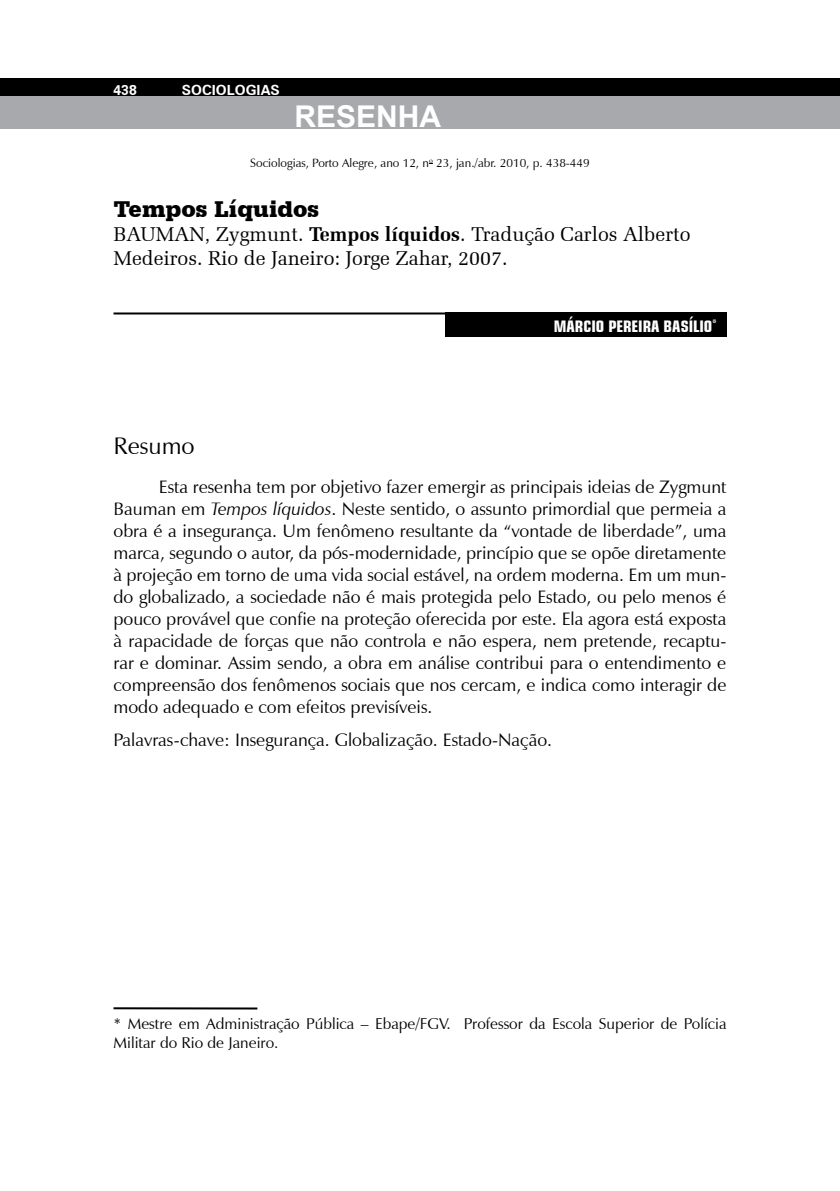
<style>
.page{position:relative;width:840px;height:1191px;background:#fff}
.page>*{position:absolute;margin:0;border:0;box-sizing:border-box;transform-origin:0 0}
.t1{font:700 30px "Arial";color:#fff}
.t2{font:900 24px "Serifa BT";color:#000}
.t3{font:24px "Zapf Humanist 601 BT";color:#000}
.t4{font:20px/24px "Zapf Elliptical 711 BT";color:#000}
.t5{font:18px/22px "Zapf Humanist 601 BT";color:#000;text-align:justify}
.t6{font:700 condensed 16px "Square 721 BT";color:#fff}
.t7{font:15.6px/18.8px "Zapf Humanist 601 BT";color:#000}
.t8{font:700 14px "Zurich BT";color:#fff}
.t9{font:12px "Zapf Humanist 601 BT";color:#000}
.s1{font-weight:700}
.s2{font-style:italic}
</style>
<div class="page">
<div style="left:0;top:78px;width:839px;height:20px;background:#000"></div>
<div style="left:444px;top:312px;width:282px;height:25px;background:#000"></div>
<hr style="left:113px;top:312px;width:613px;height:2px;background:#000">
<hr style="left:113px;top:1007px;width:144px;height:2px;background:#000">
<div style="left:0;top:97px;width:839px;height:32px;background:#a7a9ac"></div>
<p class="t8" style="left:113px;top:82px;width:25px">438</p>
<p class="t8" style="left:182px;top:82px;width:99px">SOCIOLOGIAS</p>
<h1 class="t1" style="left:294px;top:97px;width:148px">RESENHA</h1>
<p class="t9" style="left:250px;top:155px;width:341px">Sociologias, Porto Alegre, ano 12, n<sup>o</sup> 23, jan./abr. 2010, p. 438-449</p>
<h2 class="t2" style="left:113px;top:194px;width:207px">Tempos Líquidos</h2>
<p class="t4" style="left:113px;top:222px;width:578px">BAUMAN, Zygmunt. <span class="s1">Tempos líquidos</span>. Tradução Carlos Alberto<br>Medeiros. Rio de Janeiro: Jorge Zahar, 2007.</p>
<p class="t6" style="left:553px;top:316px;width:164px">MÁRCIO PEREIRA BASÍLIO<sup>*</sup></p>
<h2 class="t3" style="left:113px;top:431px;width:83px">Resumo</h2>
<p class="t5" style="left:113px;top:476px;width:614px;text-indent:45px">Esta resenha tem por objetivo fazer emergir as principais ideias de Zygmunt Bauman em <span class="s2">Tempos líquidos</span>. Neste sentido, o assunto primordial que permeia a obra é a insegurança. Um fenômeno resultante da “vontade de liberdade”, uma marca, segundo o autor, da pós-modernidade, princípio que se opõe diretamente à projeção em torno de uma vida social estável, na ordem moderna. Em um mun&shy;do globalizado, a sociedade não é mais protegida pelo Estado, ou pelo menos é pouco provável que confie na proteção oferecida por este. Ela agora está exposta à rapacidade de forças que não controla e não espera, nem pretende, recaptu&shy;rar e dominar. Assim sendo, a obra em análise contribui para o entendimento e compreensão dos fenômenos sociais que nos cercam, e indica como interagir de modo adequado e com efeitos previsíveis.</p>
<p class="t5" style="left:113px;top:728px;width:440px">Palavras-chave: Insegurança. Globalização. Estado-Nação.</p>
<p class="t7" style="left:113px;top:1014px;width:614px">* Mestre em Administração Pública – Ebape/FGV. Professor da Escola Superior de Polícia<br>Militar do Rio de Janeiro.</p>
</div>
